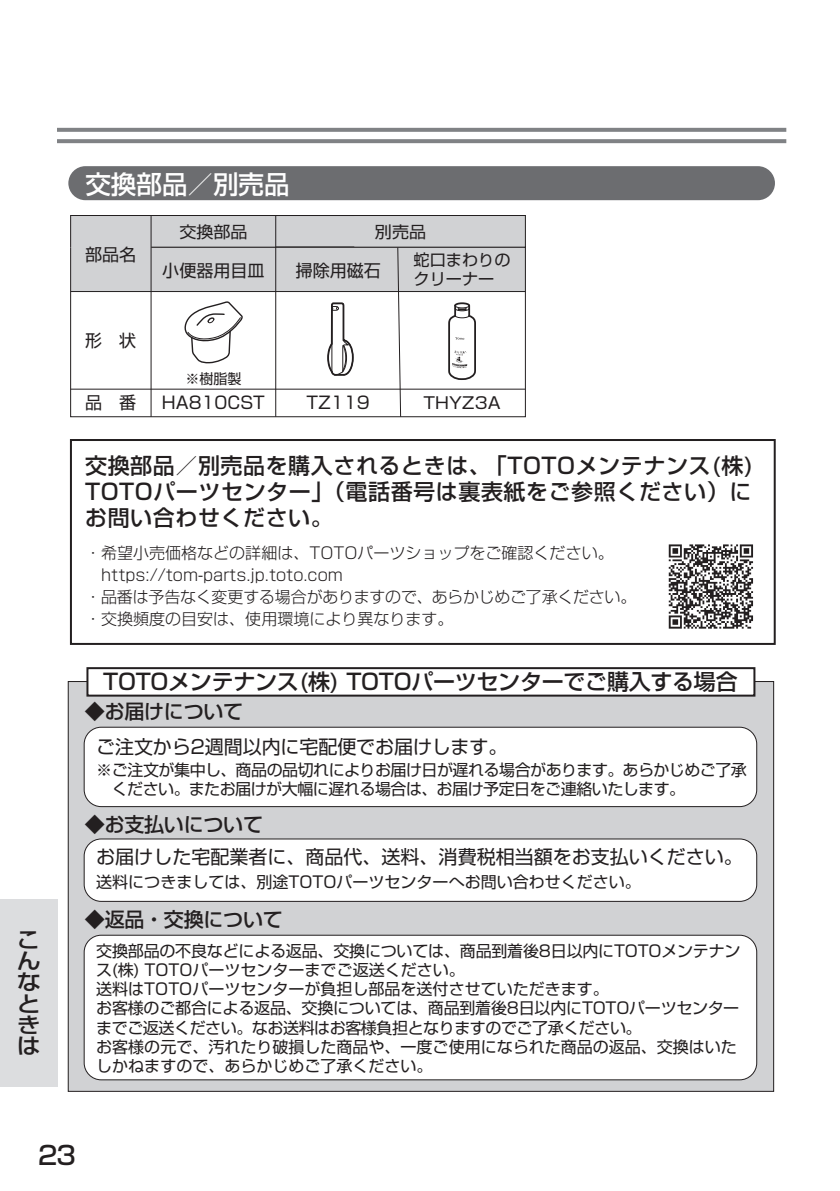
<style>
.page{position:relative;width:840px;height:1191px;background:#fff}
.page>*{position:absolute;margin:0;border:0;box-sizing:border-box;transform-origin:0 0}
.t1{font:500 25.6px "Shin Go Pro";color:#fff}
.t2{font:500 25.6px "Shin Go Pro";color:#231f20}
.t3{font:500 22px/26.4px "Shin Go Pro";letter-spacing:.025em;color:#231f20;text-align:justify}
.t4{font:500 22px "Shin Go Pro";letter-spacing:-.015em;color:#231f20}
.t5{font:500 21.6px/21.2px "Shin Go Pro";color:#231f20;text-align:justify;scale:1.11 1}
.t6{font:500 20px "Shin Go Pro";letter-spacing:-.015em;color:#231f20}
.t7{font:19px "Shin Go Pro";color:#231f20}
.t8{font:17px "Shin Go Pro";color:#231f20}
.t9{font:16.2px/27.4px "Shin Go Pro";color:#231f20;scale:1.05 1}
.t10{font:16.2px "Shin Go Pro";color:#231f20}
.t11{font:16px/19.2px "Shin Go Pro";letter-spacing:-.015em;color:#231f20}
.t12{font:300 16px/22px "Shin Go Pro";color:#231f20}
.t13{font:14px "Shin Go Pro";color:#231f20}
</style>
<div class="page">
<div style="left:0;top:899px;width:58px;height:187px;background:#dcdddf"></div>
<svg style="left:57px;top:128px;width:728px;height:4px;fill:#808285"></svg>
<svg style="left:57px;top:139px;width:728px;height:4px;fill:#808285"></svg>
<div style="left:68px;top:166px;width:706px;height:34px;background:#6c6d70;border-radius:17px"></div>
<svg style="left:70px;top:215px;width:456px;height:203px"></svg>
<div style="left:68px;top:681px;width:705px;height:410px;background:#d1d2d4"></div>
<div style="left:84px;top:839px;width:672px;height:62px;background:#fff;border-radius:17px"></div>
<div style="left:84px;top:838px;width:672px;height:64px;border:1px solid #231f20;border-radius:17px"></div>
<div style="left:84px;top:935px;width:672px;height:144px;background:#fff;border-radius:17px"></div>
<div style="left:84px;top:934px;width:672px;height:146px;border:1px solid #231f20;border-radius:17px"></div>
<div style="left:84px;top:727px;width:672px;height:79px;background:#fff;border-radius:17px"></div>
<div style="left:84px;top:726px;width:672px;height:81px;border:1px solid #231f20;border-radius:17px"></div>
<div style="left:87px;top:668px;width:667px;height:27px;background:#fff"></div>
<div style="left:86px;top:667px;width:669px;height:29px;border:2px solid #231f20"></div>
<div style="left:70px;top:439px;width:705px;height:206px;border:2px solid #231f20"></div>
<svg style="left:668px;top:544px;width:84px;height:84px"></svg>
<h3 class="t5" style="left:17px;top:926px;width:22px">こんなときは</h3>
<h1 class="t1" style="left:85px;top:163px;width:206px">交換部品／別売品</h1>
<p class="t8" style="left:85px;top:240px;width:53px">部品名</p>
<p class="t8" style="left:85px;top:327px;width:53px">形　状</p>
<p class="t8" style="left:85px;top:389px;width:53px">品　番</p>
<p class="t9" style="left:179px;top:216px;width:66px">交換部品</p>
<p class="t9" style="left:413px;top:216px;width:94px;text-indent:-39px">別売品<br>蛇口まわりの</p>
<p class="t10" style="left:413px;top:266px;width:82px">クリーナー</p>
<p class="t8" style="left:295px;top:256px;width:87px">掃除用磁石</p>
<p class="t8" style="left:162px;top:256px;width:104px">小便器用目皿</p>
<p class="t13" style="left:185px;top:367px;width:57px">※樹脂製</p>
<p class="t8" style="left:162px;top:389px;width:104px">HA810CST</p>
<p class="t8" style="left:306px;top:389px;width:65px">TZ119</p>
<p class="t9" style="left:423px;top:387px;width:75px">THYZ3A</p>
<h2 class="t3" style="left:85px;top:449px;width:669px">交換部品／別売品を購入されるときは、「TOTOメンテナンス(株)<br>TOTOパーツセンター」（電話番号は裏表紙をご参照ください）にお問い合わせください。</h2>
<p class="t12" style="left:85px;top:540px;width:552px">・希望小売価格などの詳細は、TOTOパーツショップをご確認ください。　https://tom-parts.jp.toto.com<br>・品番は予告なく変更する場合がありますので、あらかじめご了承ください。・交換頻度の目安は、使用環境により異なります。</p>
<h2 class="t4" style="left:103px;top:663px;width:635px">TOTOメンテナンス(株) TOTOパーツセンターでご購入する場合</h2>
<p class="t6" style="left:85px;top:694px;width:160px">◆お届けについて</p>
<p class="t7" style="left:96px;top:731px;width:412px">ご注文から2週間以内に宅配便でお届けします。</p>
<p class="t11" style="left:96px;top:758px;width:652px">※ご注文が集中し、商品の品切れによりお届け日が遅れる場合があります。あらかじめご了承　ください。またお届けが大幅に遅れる場合は、お届け予定日をご連絡いたします。</p>
<p class="t6" style="left:85px;top:807px;width:179px">◆お支払いについて</p>
<p class="t7" style="left:96px;top:841px;width:648px">お届けした宅配業者に、商品代、送料、消費税相当額をお支払いください。</p>
<p class="t11" style="left:96px;top:870px;width:546px">送料につきましては、別途TOTOパーツセンターへお問い合わせください。</p>
<p class="t6" style="left:85px;top:903px;width:199px">◆返品・交換について</p>
<p class="t11" style="left:96px;top:939px;width:645px">交換部品の不良などによる返品、交換については、商品到着後8日以内にTOTOメンテナンス(株) TOTOパーツセンターまでご返送ください。<br>送料はTOTOパーツセンターが負担し部品を送付させていただきます。<br>お客様のご都合による返品、交換については、商品到着後8日以内にTOTOパーツセンターまでご返送ください。なお送料はお客様負担となりますのでご了承ください。<br>お客様の元で、汚れたり破損した商品や、一度ご使用になられた商品の返品、交換はいたしかねますので、あらかじめご了承ください。</p>
<h1 class="t2" style="left:38px;top:1134px;width:39px">23</h1>
</div>
